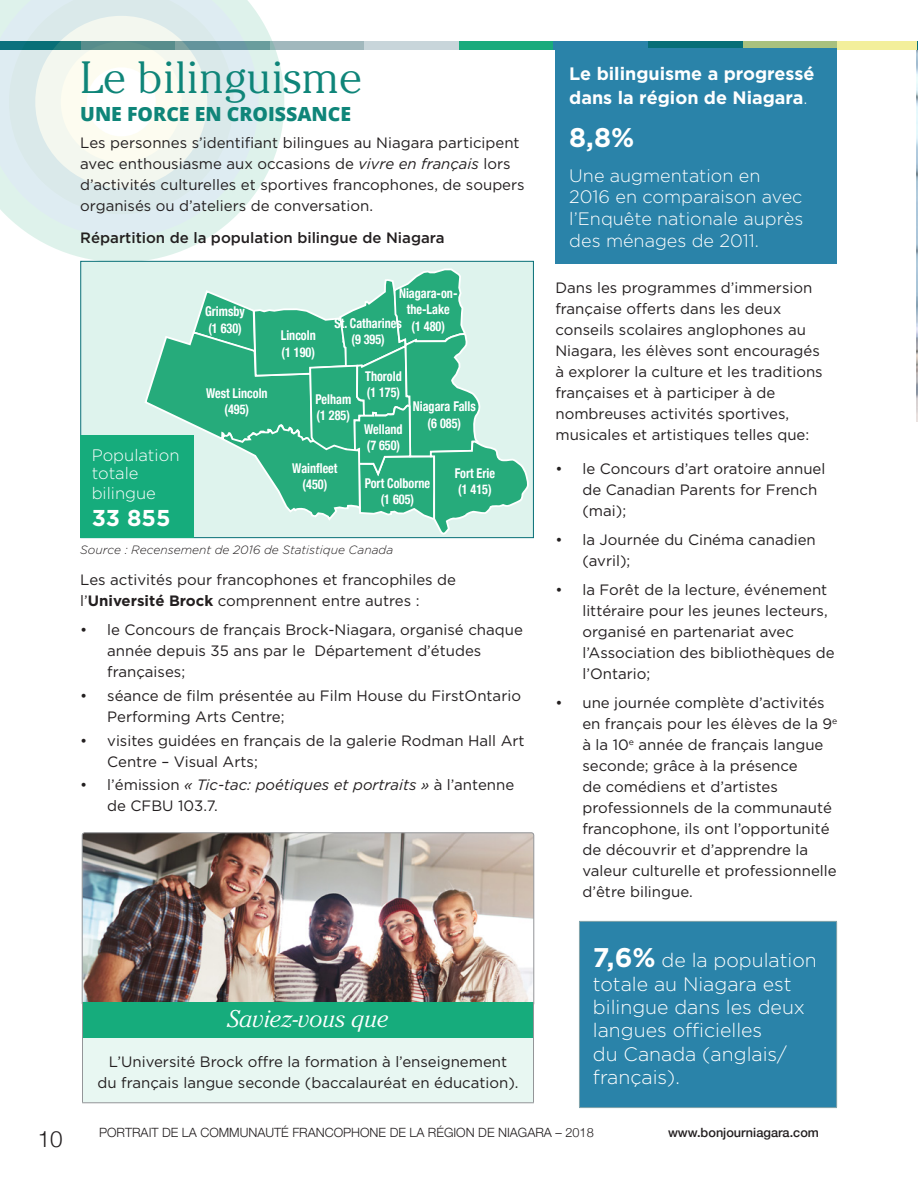
<style>
.page{position:relative;width:918px;height:1188px;background:#fff}
.page>*{position:absolute;margin:0;border:0;box-sizing:border-box;transform-origin:0 0}
.Heading_1{font:300 45px "Cheltenham";color:#0f8579}
.Figure_Header_3{font:700 27px "Gotham";color:#fff}
.Table_Header_Text{font:italic 300 24px "Cheltenham";color:#fff}
.Figure_Header_3-2{font:700 22.95px "Gotham";color:#fff}
.t1{font:300 22.5px "Helvetica Neue";color:#231f20}
.Figure_Header_3-3{font:300 19.5px/23.4px "Gotham";color:#fff}
.force{font:800 19.5px "Open Sans";color:#0f8579}
.Figure_Header_3-4{font:300 18px/21.6px "Gotham";color:#fff}
.Figure_Header_3-5{font:700 18px/23.4px "Gotham";color:#fff}
.Figure_Header_3-6{font:300 16.65px/17.9px "Gotham";color:#fff}
.t2{font:15px/21px "Gotham";color:#231f20}
.t3{font:500 15px "Gotham";color:#231f20}
.map_header{font:700 condensed 13.5px/16.2px "Helvetica Neue";color:#fff;text-align:center;scale:.9 1}
.t4{font:300 12.75px "Helvetica Neue";color:#231f20}
.t5{font:500 12.75px "Helvetica Neue";color:#231f20}
.note{font:italic 300 12px "Gotham";color:#231f20}
.s1{font-style:italic}
.s2{font-weight:700}
.s3{font-weight:300}
.s4{font-weight:700;font-size:27px}
</style>
<div class="page">
<div style="left:905px;top:41px;width:13px;height:9px;background:#076f77"></div>
<div style="left:270px;top:41px;width:95px;height:9px;background:#a1b8bd"></div>
<div style="left:365px;top:41px;width:94px;height:9px;background:#c8d5da"></div>
<div style="left:459px;top:41px;width:95px;height:9px;background:#19ab7c"></div>
<div style="left:554px;top:41px;width:94px;height:9px;background:#2a83a9"></div>
<div style="left:648px;top:41px;width:95px;height:9px;background:#076f77"></div>
<div style="left:743px;top:41px;width:94px;height:9px;background:#a9c17e"></div>
<div style="left:837px;top:41px;width:80px;height:9px;background:#f3ef9b"></div>
<img style="left:84px;top:834px;width:448px;height:168px">
<div style="left:82px;top:832px;width:452px;height:174px;border:1px solid #939598;border-radius:3px"></div>
<div style="left:579px;top:921px;width:258px;height:187px;background:#2a83a9"></div>
<hr style="left:579px;top:921px;width:258px;height:1px;background:#86a6ac">
<hr style="left:579px;top:922px;width:1px;height:185px;background:#86a6ac">
<hr style="left:836px;top:922px;width:1px;height:185px;background:#86a6ac">
<hr style="left:579px;top:1107px;width:258px;height:1px;background:#86a6ac">
<div style="left:556px;top:48px;width:281px;height:216px;background:#2a83a9"></div>
<svg style="left:34px;top:42px;width:256px;height:219px"></svg>
<svg style="left:5px;top:0;width:267px;height:237px;fill:#def2f0"></svg>
<div style="left:0;top:0;width:245px;height:214px;background:#deeceb"></div>
<svg style="left:27px;top:16px;width:189px;height:172px"></svg>
<div style="left:81px;top:261px;width:452px;height:277px;background:#def3ed"></div>
<svg style="left:143px;top:268px;width:386px;height:267px"></svg>
<div style="left:83px;top:1002px;width:451px;height:36px;background:#16ac7c"></div>
<div style="left:83px;top:1038px;width:451px;height:65px;background:#e8f7f2"></div>
<hr style="left:82px;top:1038px;width:1px;height:64px;background:#939598">
<hr style="left:533px;top:1038px;width:1px;height:64px;background:#939598">
<hr style="left:82px;top:1102px;width:452px;height:1px;background:#939598">
<hr style="left:82px;top:1002px;width:1px;height:36px;background:#939598">
<hr style="left:533px;top:1002px;width:1px;height:36px;background:#939598">
<div style="left:80px;top:436px;width:114px;height:102px;background:#16ac7c"></div>
<img style="left:917px;top:50px;width:1px;height:372px">
<p class="Heading_1" style="left:80px;top:51px;width:283px">Le bilinguisme</p>
<p class="force" style="left:80px;top:99px;width:272px">UNE FORCE EN CROISSANCE</p>
<p class="t2" style="left:80px;top:132px;width:446px">Les personnes s’identifiant bilingues au Niagara participent avec enthousiasme aux occasions de <span class="s1">vivre en français</span> lors d’activités culturelles et sportives francophones, de soupers organisés ou d’ateliers de conversation.</p>
<p class="t3" style="left:80px;top:230px;width:366px">Répartition de la population bilingue de Niagara</p>
<p class="Figure_Header_3-6" style="left:92px;top:446px;width:89px">Population totale</p>
<p class="Figure_Header_3-6" style="left:92px;top:484px;width:66px">bilingue</p>
<p class="Figure_Header_3-2" style="left:92px;top:505px;width:80px">33 855</p>
<p class="map_header" style="left:205px;top:303px;width:46px;text-align:left">Grimsby (1 630)</p>
<p class="map_header" style="left:281px;top:327px;width:40px;text-align:left">Lincoln (1 190)</p>
<p class="map_header" style="left:399px;top:284px;width:66px">Niagara-on&shy;the-Lake</p>
<p class="map_header" style="left:335px;top:314px;width:76px">St. Catharines</p>
<p class="map_header" style="left:412px;top:317px;width:39px">(1 480)</p>
<p class="map_header" style="left:351px;top:330px;width:39px">(9 395)</p>
<p class="map_header" style="left:365px;top:367px;width:42px;text-align:left">Thorold (1 175)</p>
<p class="map_header" style="left:364px;top:420px;width:44px;text-align:left">Welland (7 650)</p>
<p class="map_header" style="left:206px;top:384px;width:70px">West Lincoln (495)</p>
<p class="map_header" style="left:315px;top:390px;width:41px">Pelham</p>
<p class="map_header" style="left:317px;top:406px;width:39px">(1 285)</p>
<p class="map_header" style="left:413px;top:397px;width:71px">Niagara Falls (6 085)</p>
<p class="map_header" style="left:292px;top:459px;width:52px">Wainfleet (450)</p>
<p class="map_header" style="left:455px;top:464px;width:46px;text-align:left">Fort Erie (1 415)</p>
<p class="map_header" style="left:365px;top:474px;width:74px">Port Colborne (1 605)</p>
<p class="note" style="left:80px;top:543px;width:314px">Source : Recensement de 2016 de Statistique Canada</p>
<p class="t2" style="left:80px;top:569px;width:377px">Les activités pour francophones et francophiles de l’<span class="s2">Université Brock</span> comprennent entre autres :</p>
<p class="t2" style="left:107px;top:619px;width:417px;text-indent:-27px">• le Concours de français Brock-Niagara, organisé chaque année depuis 35 ans par le Département d’études françaises;</p>
<p class="t2" style="left:107px;top:685px;width:415px;text-indent:-27px">• séance de film présentée au Film House du FirstOntario<br>Performing Arts Centre;</p>
<p class="t2" style="left:107px;top:730px;width:419px;text-indent:-27px">• visites guidées en français de la galerie Rodman Hall Art<br>Centre – Visual Arts;</p>
<p class="t2" style="left:107px;top:774px;width:409px;text-indent:-27px">• l’émission <span class="s1">« Tic-tac: poétiques et portraits »</span> à l’antenne de CFBU 103.7.</p>
<p class="Figure_Header_3-5" style="left:569px;top:62px;width:247px">Le bilinguisme a progressé dans la région de Niagara<span class="s3">.</span></p>
<p class="Figure_Header_3" style="left:569px;top:122px;width:66px">8,8%</p>
<p class="Figure_Header_3-4" style="left:569px;top:164px;width:236px">Une augmentation en<br>2016 en comparaison avec l’Enquête nationale auprès des ménages de 2011.</p>
<p class="t2" style="left:555px;top:277px;width:269px">Dans les programmes d’immersion française offerts dans les deux conseils scolaires anglophones au Niagara, les élèves sont encouragés à explorer la culture et les traditions françaises et à participer à de nombreuses activités sportives, musicales et artistiques telles que:</p>
<p class="t2" style="left:582px;top:458px;width:244px;text-indent:-27px">• le Concours d’art oratoire annuel de Canadian Parents for French (mai);</p>
<p class="t2" style="left:582px;top:529px;width:235px;text-indent:-27px">• la Journée du Cinéma canadien (avril);</p>
<p class="t2" style="left:582px;top:579px;width:254px;text-indent:-27px">• la Forêt de la lecture, événement littéraire pour les jeunes lecteurs, organisé en partenariat avec l’Association des bibliothèques de l’Ontario;</p>
<p class="t2" style="left:582px;top:692px;width:256px;text-indent:-27px">• une journée complète d’activités en français pour les élèves de la 9<sup>e </sup>à la 10<sup>e</sup> année de français langue seconde; grâce à la présence<br>de comédiens et d’artistes professionnels de la communauté francophone, ils ont l’opportunité de découvrir et d’apprendre la valeur culturelle et professionnelle d’être bilingue.</p>
<h3 class="t1" style="left:38px;top:1121px;width:27px">10</h3>
<p class="Table_Header_Text" style="left:227px;top:1005px;width:163px">Saviez-vous que</p>
<p class="t2" style="left:98px;top:1050px;width:423px;text-align:center">L’Université Brock offre la formation à l’enseignement du français langue seconde (baccalauréat en éducation).</p>
<p class="Figure_Header_3-3" style="left:593px;top:948px;width:225px"><span class="s4">7,6%</span> de la population totale au Niagara est bilingue dans les deux langues officielles<br>du Canada (anglais/ français).</p>
<p class="t4" style="left:99px;top:1123px;width:496px">PORTRAIT DE LA COMMUNAUTÉ FRANCOPHONE DE LA RÉGION DE NIAGARA – 2018</p>
<p class="t5" style="left:668px;top:1123px;width:152px">www.bonjourniagara.com</p>
</div>
